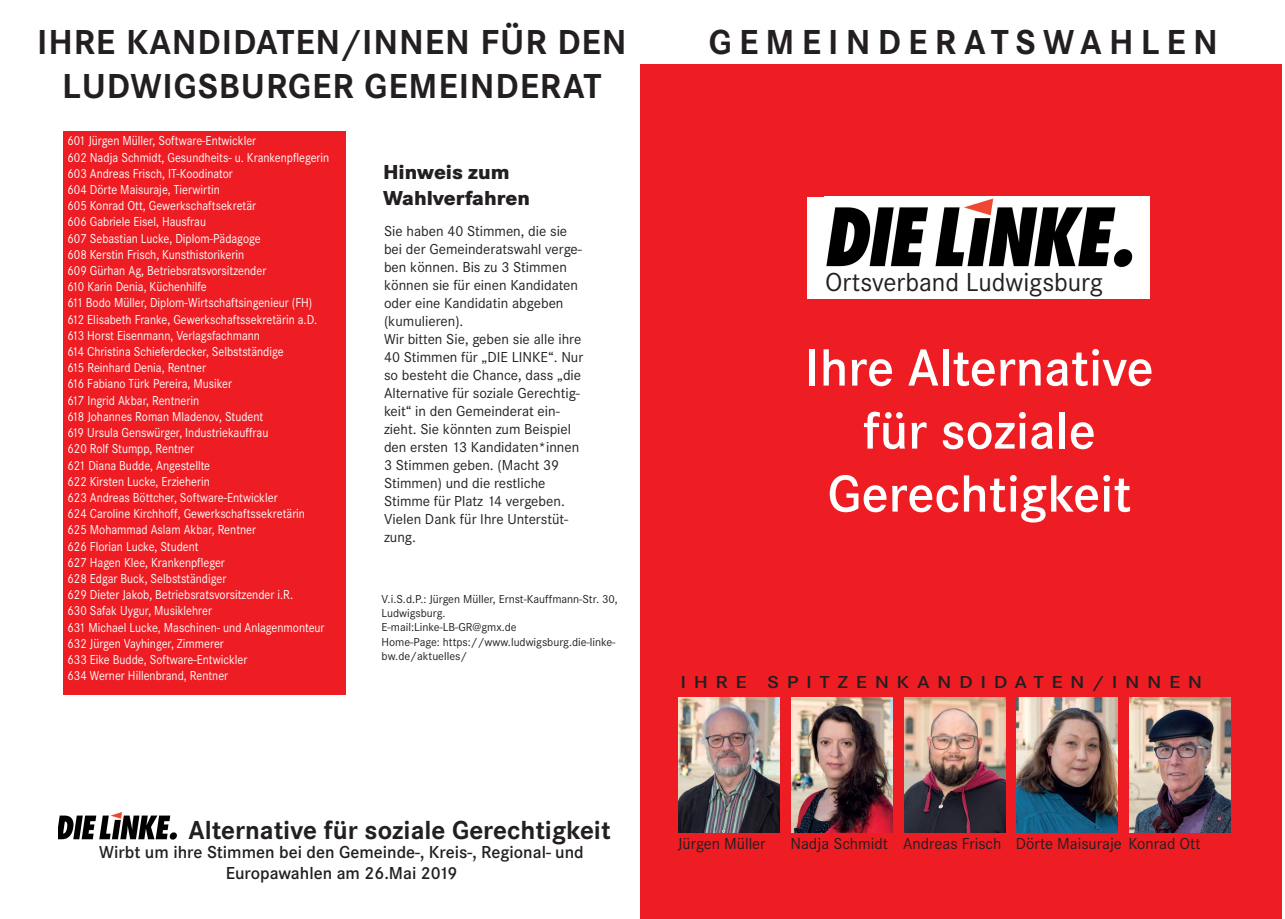
<style>
.page{position:relative;width:1285px;height:919px;background:#fff}
.page>*{position:absolute;margin:0;border:0;box-sizing:border-box;transform-origin:0 0}
.t1{font:600 54px/63px "Corporate S";color:#fff;text-align:center}
.t2{font:700 36px "Corporate S";letter-spacing:.025em;color:#231f20}
.t3{font:700 36px "Corporate S";letter-spacing:.2em;color:#231f20}
.t4{font:700 27px "Corporate S";color:#231f20}
.t5{font:27px "Corporate S";color:#231f20}
.t6{font:800 21px/25.2px "Corporate S";color:#231f20}
.t7{font:600 18px/21px "Corporate S";color:#231f20;text-align:center}
.t8{font:600 18px "Corporate S";letter-spacing:.35em;color:#231f20;scale:1.2 1}
.t9{font:16.5px "Corporate S";color:#231f20}
.t10{font:15px/18px "Corporate S";color:#231f20}
.t11{font:13.5px/16.2px "Corporate S";color:#fff;scale:.9 1}
.t12{font:12px/14.4px "Corporate S";color:#231f20}
</style>
<div class="page">
<div style="left:640px;top:64px;width:642px;height:855px;background:#ee1d23"></div>
<div style="left:63px;top:131px;width:282px;height:563px;background:#ee1d23"></div>
<div style="left:807px;top:196px;width:342px;height:102px;background:#fff"></div>
<img style="left:826px;top:198px;width:307px;height:70px">
<img style="left:59px;top:812px;width:118px;height:28px">
<img style="left:679px;top:697px;width:101px;height:135px">
<img style="left:791px;top:697px;width:101px;height:135px">
<img style="left:904px;top:697px;width:101px;height:135px">
<img style="left:1017px;top:697px;width:101px;height:135px">
<img style="left:1129px;top:697px;width:101px;height:135px">
<h2 class="t2" style="left:37px;top:22px;width:591px">IHRE KANDIDATEN/INNEN FÜR DEN</h2>
<h2 class="t3" style="left:709px;top:21px;width:511px">GEMEINDERATSWAHLEN</h2>
<h2 class="t2" style="left:62px;top:65px;width:541px">LUDWIGSBURGER GEMEINDERAT</h2>
<p class="t11" style="left:67px;top:133px;width:293px">601 Jürgen Müller, Software-Entwickler<br>602 Nadja Schmidt, Gesundheits- u. Krankenpflegerin 603 Andreas Frisch, IT-Koodinator<br>604 Dörte Maisuraje, Tierwirtin<br>605 Konrad Ott, Gewerkschaftsekretär<br>606 Gabriele Eisel, Hausfrau<br>607 Sebastian Lucke, Diplom-Pädagoge<br>608 Kerstin Frisch, Kunsthistorikerin<br>609 Gürhan Ag, Betriebsratsvorsitzender<br>610 Karin Denia, Küchenhilfe<br>611 Bodo Müller, Diplom-Wirtschaftsingenieur (FH)<br>612 Elisabeth Franke, Gewerkschaftssekretärin a.D.<br>613 Horst Eisenmann, Verlagsfachmann<br>614 Christina Schieferdecker, Selbstständige<br>615 Reinhard Denia, Rentner<br>616 Fabiano Türk Pereira, Musiker<br>617 Ingrid Akbar, Rentnerin<br>618 Johannes Roman Mladenov, Student<br>619 Ursula Genswürger, Industriekauffrau<br>620 Rolf Stumpp, Rentner<br>621 Diana Budde, Angestellte<br>622 Kirsten Lucke, Erzieherin<br>623 Andreas Böttcher, Software-Entwickler<br>624 Caroline Kirchhoff, Gewerkschaftssekretärin<br>625 Mohammad Aslam Akbar, Rentner<br>626 Florian Lucke, Student<br>627 Hagen Klee, Krankenpfleger<br>628 Edgar Buck, Selbstständiger<br>629 Dieter Jakob, Betriebsratsvorsitzender i.R.<br>630 Safak Uygur, Musiklehrer<br>631 Michael Lucke, Maschinen- und Anlagenmonteur 632 Jürgen Vayhinger, Zimmerer<br>633 Eike Budde, Software-Entwickler<br>634 Werner Hillenbrand, Rentner</p>
<h3 class="t6" style="left:383px;top:160px;width:148px">Hinweis zum<br>Wahlverfahren</h3>
<p class="t10" style="left:384px;top:223px;width:201px">Sie haben 40 Stimmen, die sie bei der Gemeinderatswahl verge&shy;ben können. Bis zu 3 Stimmen können sie für einen Kandidaten oder eine Kandidatin abgeben (kumulieren).<br>Wir bitten Sie, geben sie alle ihre<br>40 Stimmen für „DIE LINKE“. Nur so besteht die Chance, dass „die<br>Alternative für soziale Gerechtig&shy;keit“ in den Gemeinderat ein&shy;zieht. Sie könnten zum Beispiel den ersten 13 Kandidaten*innen<br>3 Stimmen geben. (Macht 39<br>Stimmen) und die restliche<br>Stimme für Platz 14 vergeben.<br>Vielen Dank für Ihre Unterstüt&shy;zung.</p>
<p class="t12" style="left:382px;top:591px;width:238px">V.i.S.d.P.: Jürgen Müller, Ernst-Kauffmann-Str. 30, Ludwigsburg.<br>E-mail:Linke-LB-GR@gmx.de<br>Home-Page: https://www.ludwigsburg.die-linke&shy;bw.de/aktuelles/</p>
<h3 class="t4" style="left:189px;top:814px;width:424px">Alternative für soziale Gerechtigkeit</h3>
<h3 class="t7" style="left:99px;top:841px;width:486px">Wirbt um ihre Stimmen bei den Gemeinde-, Kreis-, Regional- und<br>Europawahlen am 26.Mai 2019</h3>
<h3 class="t5" style="left:825px;top:268px;width:279px">Ortsverband Ludwigsburg</h3>
<h1 class="t1" style="left:805px;top:337px;width:350px">Ihre Alternative für soziale<br>Gerechtigkeit</h1>
<h3 class="t8" style="left:680px;top:672px;width:436px">IHRE SPITZENKANDIDATEN/INNEN</h3>
<p class="t9" style="left:678px;top:834px;width:89px">Jürgen Müller</p>
<p class="t9" style="left:790px;top:834px;width:412px">Nadja Schmidt Andreas Frisch Dörte Maisuraje Konrad Ott</p>
</div>
